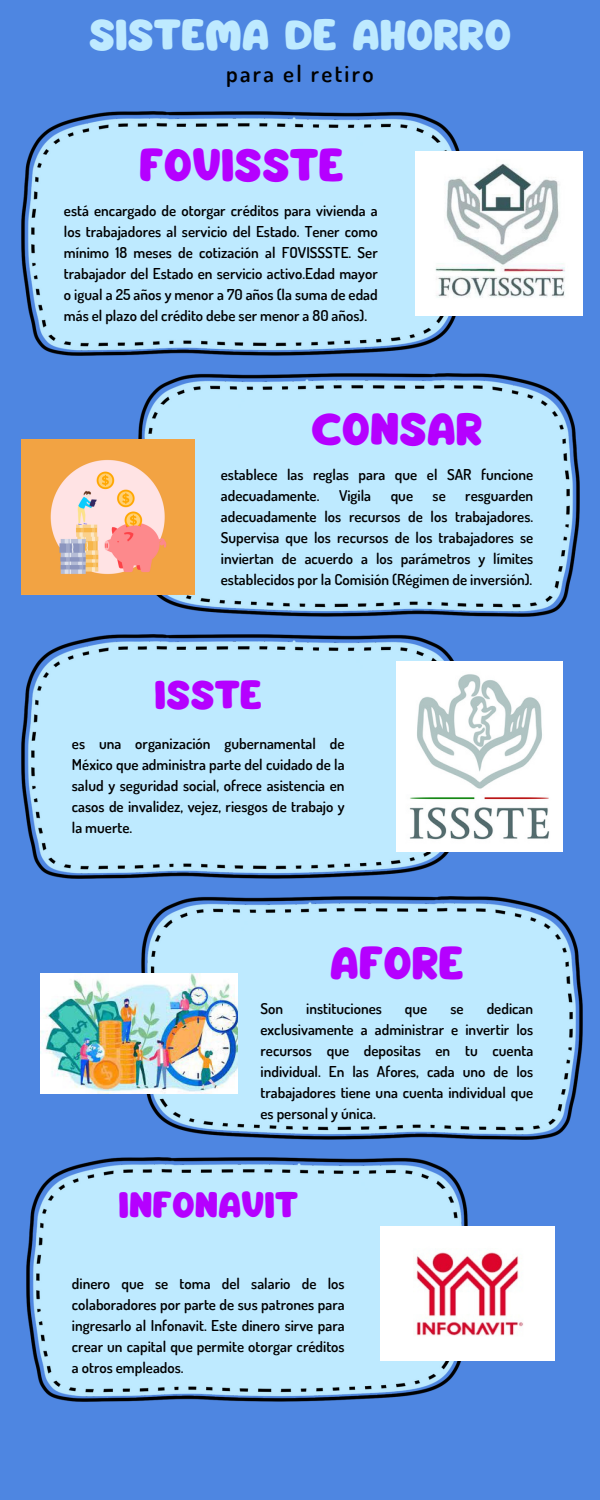
<style>
.page{position:relative;width:600px;height:1500px;background:#4e86e1}
.page>*{position:absolute;margin:0;border:0;box-sizing:border-box;transform-origin:0 0}
.t1{font:40px "Mango";color:#b500ff}
.t2{font:38px "Mango";color:#beeaff}
.t3{font:35px "Mango";color:#b500ff}
.t4{font:32px "Mango";color:#b500ff}
.t5{font:600 23px "Dosis";letter-spacing:.1em;color:#000}
.t6{font:600 15px/21px "Dosis";color:#000;text-align:justify}
</style>
<div class="page">
<img style="left:139px;top:373px;width:441px;height:244px">
<img style="left:142px;top:896px;width:440px;height:244px">
<img style="left:21px;top:635px;width:433px;height:243px">
<img style="left:26px;top:1158px;width:441px;height:243px">
<img style="left:21px;top:112px;width:441px;height:243px">
<img style="left:415px;top:151px;width:168px;height:164px">
<img style="left:380px;top:1226px;width:174px;height:135px">
<img style="left:397px;top:661px;width:166px;height:191px">
<img style="left:21px;top:439px;width:173px;height:155px">
<img style="left:40px;top:973px;width:197px;height:120px">
<p class="t2" style="left:89px;top:18px;width:424px">SISTEMA DE AHORRO</p>
<p class="t5" style="left:226px;top:58px;width:149px">para el retiro</p>
<p class="t1" style="left:139px;top:148px;width:206px">FOVISSTE</p>
<p class="t6" style="left:64px;top:200px;width:315px">está encargado de otorgar créditos para vivienda a los trabajadores al servicio del Estado. Tener como mínimo 18 meses de cotización al FOVISSSTE. Ser trabajador del Estado en servicio activo.Edad mayor o igual a 25 años y menor a 70 años (la suma de edad más el plazo del crédito debe ser menor a 80 años).</p>
<p class="t1" style="left:311px;top:412px;width:173px">CONSAR</p>
<p class="t6" style="left:221px;top:463px;width:314px">establece las reglas para que el SAR funcione adecuadamente.</p>
<p class="t6" style="left:221px;top:484px;width:314px;text-indent:244px">resguarden adecuadamente los recursos de los trabajadores.<br>Supervisa que los recursos de los trabajadores se inviertan de acuerdo a los parámetros y límites establecidos por la Comisión (Régimen de inversión).</p>
<p class="t6" style="left:339px;top:484px;width:34px">Vigila</p>
<p class="t6" style="left:391px;top:484px;width:24px">que</p>
<p class="t6" style="left:433px;top:484px;width:15px">se</p>
<p class="t3" style="left:155px;top:679px;width:109px">ISSTE</p>
<p class="t6" style="left:72px;top:732px;width:274px">es una organización gubernamental de México que administra parte del cuidado de la salud y seguridad social, ofrece asistencia en casos de invalidez, vejez, riesgos de trabajo y la muerte.</p>
<p class="t1" style="left:330px;top:946px;width:136px">AFORE</p>
<p class="t6" style="left:261px;top:998px;width:274px;text-indent:226px">dedican exclusivamente a administrar e invertir los recursos que depositas en tu cuenta individual. En las Afores, cada uno de los trabajadores tiene una cuenta individual que es personal y única.</p>
<p class="t6" style="left:261px;top:998px;width:24px">Son</p>
<p class="t6" style="left:306px;top:998px;width:77px">instituciones</p>
<p class="t6" style="left:405px;top:998px;width:24px">que</p>
<p class="t6" style="left:450px;top:998px;width:15px">se</p>
<p class="t4" style="left:119px;top:1191px;width:181px">INFONAVIT</p>
<p class="t6" style="left:72px;top:1273px;width:274px">dinero que se toma del salario de los colaboradores por parte de sus patrones para ingresarlo al Infonavit. Este dinero sirve para crear un capital que permite otorgar créditos a otros empleados.</p>
</div>
